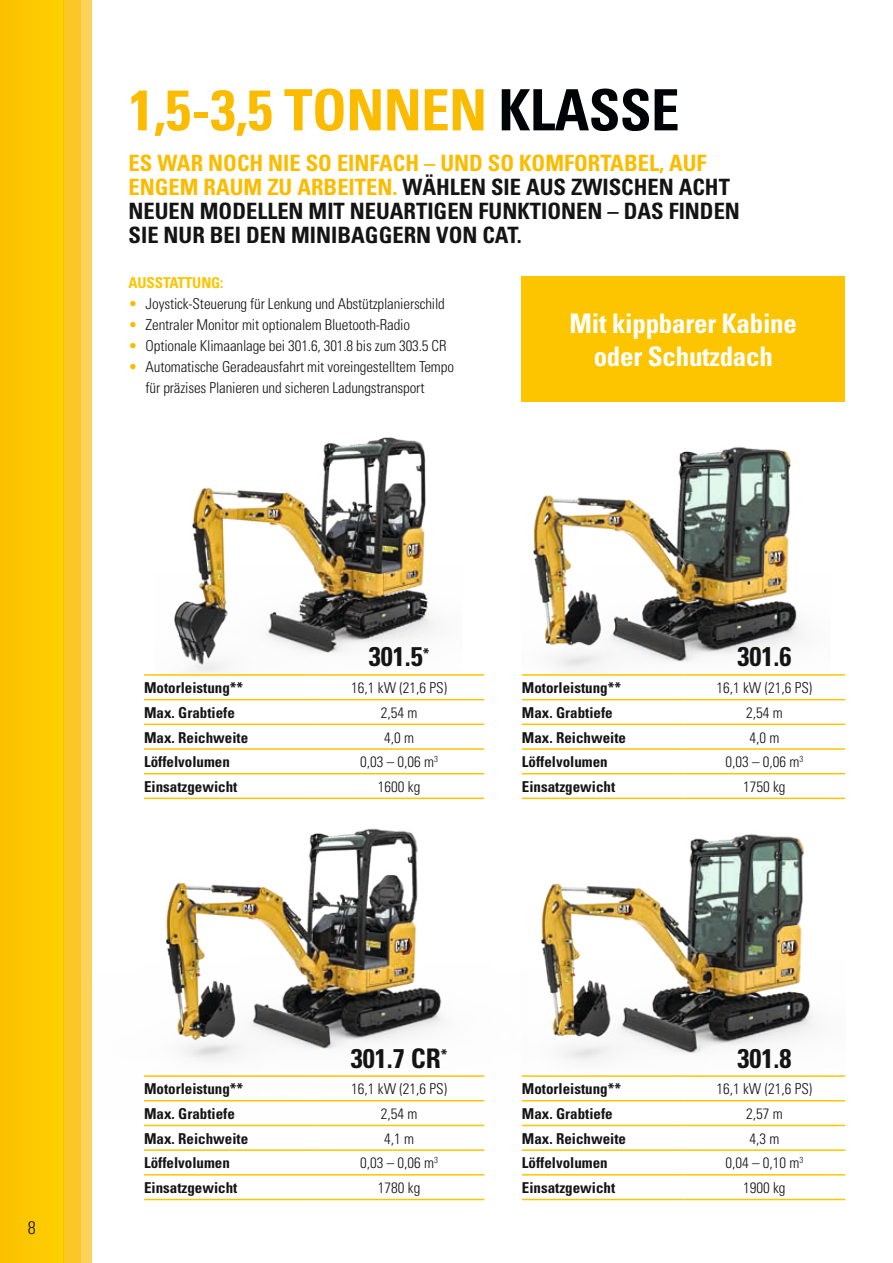
<style>
.page{position:relative;width:893px;height:1263px;background:#fff}
.page>*{position:absolute;margin:0;border:0;box-sizing:border-box;transform-origin:0 0}
.t1{font:700 condensed 57px "Univers";letter-spacing:-.01em;color:#fbbc00}
.t2{font:700 condensed 27px/32.4px "Univers";letter-spacing:-.01em;color:#fff;text-align:center}
.t3{font:700 condensed 27px "Univers";color:#131413}
.t4{font:700 condensed 22.5px/24px "Univers";color:#131413}
.t5{font:300 condensed 18px "Univers";color:#131413}
.t6{font:300 condensed 15px/21px "Univers";letter-spacing:-.01em;color:#131413}
.t7{font:700 condensed 15px "Univers";color:#131413}
.t8{font:700 condensed 15px "Univers";letter-spacing:-.01em;color:#fcc500}
.s1{color:#000406}
.s2{color:#fbbc00}
</style>
<div class="page">
<img style="left:540px;top:834px;width:274px;height:229px">
<img style="left:91px;top:781px;width:437px;height:338px">
<img style="left:174px;top:437px;width:263px;height:236px">
<img style="left:533px;top:447px;width:268px;height:222px">
<div style="left:0;top:0;width:64px;height:1263px;background:#fcc800"></div>
<div style="left:64px;top:0;width:17px;height:1263px;background:#fbc627"></div>
<div style="left:81px;top:0;width:10px;height:1263px;background:#fcd35a"></div>
<hr style="left:314px;top:674px;width:170px;height:2px;background:#fcc500">
<hr style="left:314px;top:699px;width:170px;height:1px;background:#fcc500">
<hr style="left:314px;top:723px;width:170px;height:2px;background:#fcc500">
<hr style="left:314px;top:748px;width:170px;height:2px;background:#fcc500">
<hr style="left:314px;top:773px;width:170px;height:1px;background:#fcc500">
<hr style="left:144px;top:674px;width:170px;height:2px;background:#fcc500">
<hr style="left:144px;top:699px;width:170px;height:1px;background:#fcc500">
<hr style="left:144px;top:723px;width:170px;height:2px;background:#fcc500">
<hr style="left:144px;top:748px;width:170px;height:2px;background:#fcc500">
<hr style="left:144px;top:773px;width:170px;height:1px;background:#fcc500">
<hr style="left:144px;top:798px;width:170px;height:1px;background:#fcc500">
<hr style="left:314px;top:798px;width:170px;height:1px;background:#fcc500">
<hr style="left:314px;top:1075px;width:170px;height:2px;background:#fcc500">
<hr style="left:314px;top:1100px;width:170px;height:1px;background:#fcc500">
<hr style="left:314px;top:1125px;width:170px;height:1px;background:#fcc500">
<hr style="left:314px;top:1149px;width:170px;height:2px;background:#fcc500">
<hr style="left:314px;top:1174px;width:170px;height:1px;background:#fcc500">
<hr style="left:144px;top:1075px;width:170px;height:2px;background:#fcc500">
<hr style="left:144px;top:1100px;width:170px;height:1px;background:#fcc500">
<hr style="left:144px;top:1125px;width:170px;height:1px;background:#fcc500">
<hr style="left:144px;top:1149px;width:170px;height:2px;background:#fcc500">
<hr style="left:144px;top:1174px;width:170px;height:1px;background:#fcc500">
<hr style="left:144px;top:1199px;width:170px;height:1px;background:#fcc500">
<hr style="left:314px;top:1199px;width:170px;height:1px;background:#fcc500">
<hr style="left:684px;top:674px;width:161px;height:2px;background:#fcc500">
<hr style="left:684px;top:699px;width:161px;height:1px;background:#fcc500">
<hr style="left:684px;top:723px;width:161px;height:2px;background:#fcc500">
<hr style="left:684px;top:748px;width:161px;height:2px;background:#fcc500">
<hr style="left:684px;top:773px;width:161px;height:1px;background:#fcc500">
<hr style="left:522px;top:674px;width:162px;height:2px;background:#fcc500">
<hr style="left:522px;top:699px;width:162px;height:1px;background:#fcc500">
<hr style="left:522px;top:723px;width:162px;height:2px;background:#fcc500">
<hr style="left:522px;top:748px;width:162px;height:2px;background:#fcc500">
<hr style="left:522px;top:773px;width:162px;height:1px;background:#fcc500">
<hr style="left:522px;top:798px;width:162px;height:1px;background:#fcc500">
<hr style="left:684px;top:798px;width:161px;height:1px;background:#fcc500">
<hr style="left:684px;top:1075px;width:161px;height:2px;background:#fcc500">
<hr style="left:684px;top:1100px;width:161px;height:1px;background:#fcc500">
<hr style="left:684px;top:1125px;width:161px;height:1px;background:#fcc500">
<hr style="left:684px;top:1149px;width:161px;height:2px;background:#fcc500">
<hr style="left:684px;top:1174px;width:161px;height:1px;background:#fcc500">
<hr style="left:522px;top:1075px;width:162px;height:2px;background:#fcc500">
<hr style="left:522px;top:1100px;width:162px;height:1px;background:#fcc500">
<hr style="left:522px;top:1125px;width:162px;height:1px;background:#fcc500">
<hr style="left:522px;top:1149px;width:162px;height:2px;background:#fcc500">
<hr style="left:522px;top:1174px;width:162px;height:1px;background:#fcc500">
<hr style="left:522px;top:1199px;width:162px;height:1px;background:#fcc500">
<hr style="left:684px;top:1199px;width:161px;height:1px;background:#fcc500">
<div style="left:522px;top:276px;width:323px;height:126px;background:#fcc500"></div>
<h1 class="t1" style="left:129px;top:75px;width:552px">1,5-3,5 TONNEN <span class="s1">KLASSE</span></h1>
<h3 class="t4" style="left:129px;top:150px;width:613px"><span class="s2">ES WAR NOCH NIE SO EINFACH – UND SO KOMFORTABEL, AUF ENGEM RAUM ZU ARBEITEN.</span> WÄHLEN SIE AUS ZWISCHEN ACHT NEUEN MODELLEN MIT NEUARTIGEN FUNKTIONEN – DAS FINDEN SIE NUR BEI DEN MINIBAGGERN VON CAT.</h3>
<p class="t8" style="left:129px;top:274px;width:96px">AUSSTATTUNG:</p>
<p class="t6" style="left:129px;top:294px;width:318px"><span class="s2">•</span> Joystick-Steuerung für Lenkung und Abstützplanierschild</p>
<p class="t6" style="left:129px;top:315px;width:283px"><span class="s2">•</span> Zentraler Monitor mit optionalem Bluetooth-Radio</p>
<p class="t6" style="left:129px;top:336px;width:319px"><span class="s2">•</span> Optionale Klimaanlage bei 301.6, 301.8 bis zum 303.5 CR</p>
<p class="t6" style="left:146px;top:357px;width:310px;text-indent:-17px"><span class="s2">•</span> Automatische Geradeausfahrt mit voreingestelltem Tempo für präzises Planieren und sicheren Ladungstransport</p>
<h2 class="t2" style="left:570px;top:307px;width:229px">Mit kippbarer Kabine oder Schutzdach</h2>
<h2 class="t3" style="left:369px;top:640px;width:62px">301.5<sup>*</sup></h2>
<p class="t7" style="left:144px;top:679px;width:101px">Motorleistung**</p>
<p class="t6" style="left:351px;top:677px;width:97px">16,1 kW (21,6 PS)</p>
<p class="t7" style="left:144px;top:703px;width:92px">Max. Grabtiefe</p>
<p class="t6" style="left:381px;top:702px;width:38px">2,54 m</p>
<p class="t7" style="left:144px;top:728px;width:106px">Max. Reichweite</p>
<p class="t6" style="left:384px;top:727px;width:31px">4,0 m</p>
<p class="t7" style="left:144px;top:753px;width:87px">Löffelvolumen</p>
<p class="t6" style="left:360px;top:751px;width:79px">0,03 – 0,06 m<sup>3</sup></p>
<p class="t7" style="left:144px;top:777px;width:95px">Einsatzgewicht</p>
<p class="t6" style="left:378px;top:776px;width:44px">1600 kg</p>
<h2 class="t3" style="left:737px;top:640px;width:55px">301.6</h2>
<p class="t7" style="left:522px;top:679px;width:101px">Motorleistung**</p>
<p class="t6" style="left:716px;top:677px;width:97px">16,1 kW (21,6 PS)</p>
<p class="t7" style="left:522px;top:703px;width:92px">Max. Grabtiefe</p>
<p class="t6" style="left:746px;top:702px;width:38px">2,54 m</p>
<p class="t7" style="left:522px;top:728px;width:106px">Max. Reichweite</p>
<p class="t6" style="left:749px;top:727px;width:31px">4,0 m</p>
<p class="t7" style="left:522px;top:753px;width:87px">Löffelvolumen</p>
<p class="t6" style="left:725px;top:751px;width:79px">0,03 – 0,06 m<sup>3</sup></p>
<p class="t7" style="left:522px;top:777px;width:95px">Einsatzgewicht</p>
<p class="t6" style="left:743px;top:776px;width:44px">1750 kg</p>
<p class="t5" style="left:28px;top:1217px;width:9px">8</p>
<h2 class="t3" style="left:351px;top:1041px;width:98px">301.7 CR<sup>*</sup></h2>
<p class="t7" style="left:144px;top:1080px;width:101px">Motorleistung**</p>
<p class="t6" style="left:351px;top:1078px;width:97px">16,1 kW (21,6 PS)</p>
<p class="t7" style="left:144px;top:1104px;width:92px">Max. Grabtiefe</p>
<p class="t6" style="left:381px;top:1103px;width:38px">2,54 m</p>
<p class="t7" style="left:144px;top:1129px;width:106px">Max. Reichweite</p>
<p class="t6" style="left:384px;top:1128px;width:31px">4,1 m</p>
<p class="t7" style="left:144px;top:1154px;width:87px">Löffelvolumen</p>
<p class="t6" style="left:360px;top:1152px;width:80px">0,03 – 0,06 m<sup>3</sup></p>
<p class="t7" style="left:144px;top:1178px;width:95px">Einsatzgewicht</p>
<p class="t6" style="left:378px;top:1177px;width:44px">1780 kg</p>
<h2 class="t3" style="left:737px;top:1041px;width:55px">301.8</h2>
<p class="t7" style="left:522px;top:1080px;width:101px">Motorleistung**</p>
<p class="t6" style="left:716px;top:1078px;width:97px">16,1 kW (21,6 PS)</p>
<p class="t7" style="left:522px;top:1104px;width:92px">Max. Grabtiefe</p>
<p class="t6" style="left:746px;top:1103px;width:38px">2,57 m</p>
<p class="t7" style="left:522px;top:1129px;width:106px">Max. Reichweite</p>
<p class="t6" style="left:749px;top:1128px;width:31px">4,3 m</p>
<p class="t7" style="left:522px;top:1154px;width:87px">Löffelvolumen</p>
<p class="t6" style="left:725px;top:1152px;width:79px">0,04 – 0,10 m<sup>3</sup></p>
<p class="t7" style="left:522px;top:1178px;width:95px">Einsatzgewicht</p>
<p class="t6" style="left:743px;top:1177px;width:44px">1900 kg</p>
</div>
